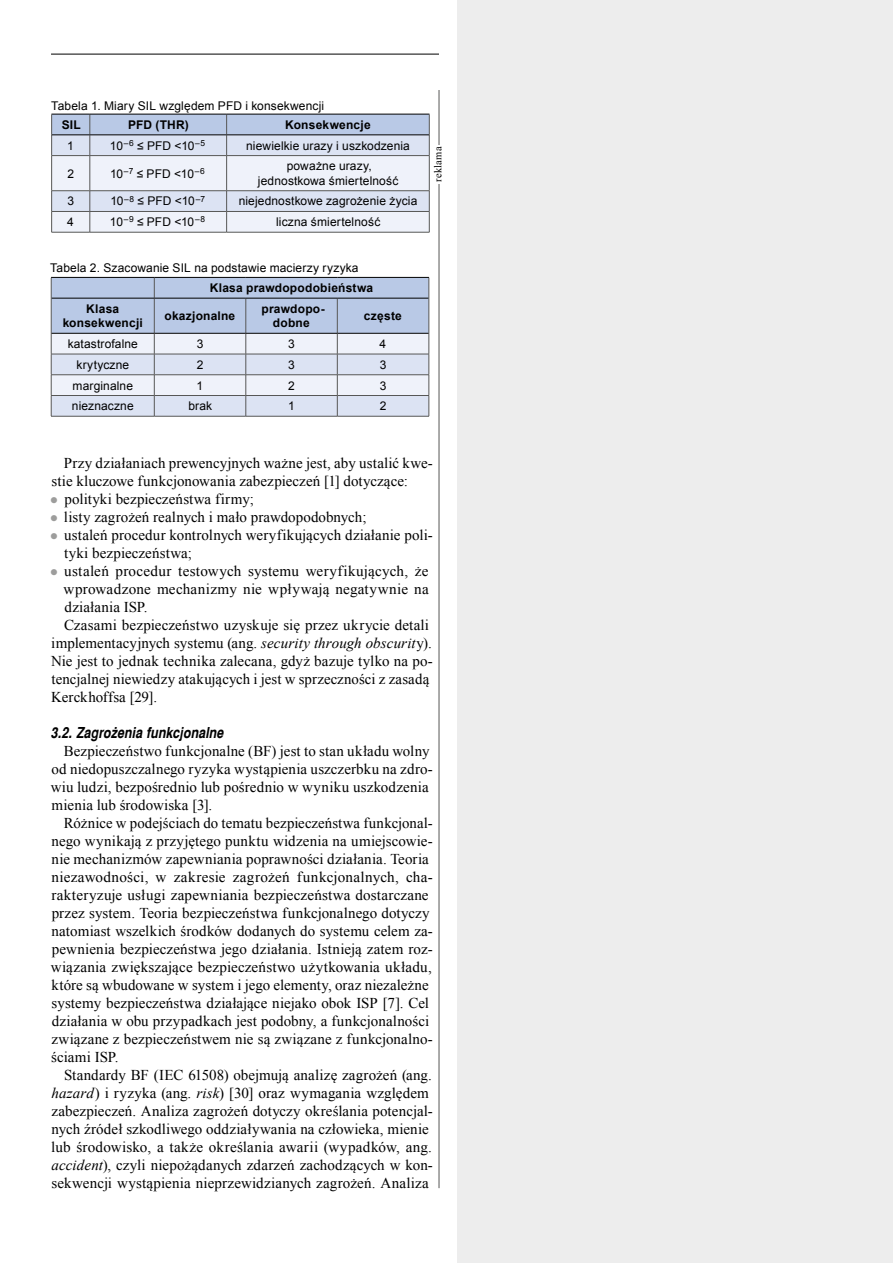
<style>
.page{position:relative;width:893px;height:1263px;background:#fff}
.page>*{position:absolute;margin:0;border:0;box-sizing:border-box;transform-origin:0 0}
.t1{font:15px/18px "Times New Roman";letter-spacing:.01em;color:#000}
.t2{font:italic 700 15px "Switzerland Narrow";letter-spacing:.005em;color:#000}
.t3{font:12px/14.4px "Arial";letter-spacing:.01em;color:#000;text-align:center}
.t4{font:700 12px/14.4px "Arial";letter-spacing:.02em;color:#000;text-align:center}
.t5{font:10.5px "Times New Roman";letter-spacing:.02em;color:#000}
.s1{font-style:italic}
</style>
<div class="page">
<hr style="left:51px;top:54px;width:614px;height:1px;background:#000">
<div style="left:439px;top:0;width:454px;height:1263px;background:#fff"></div>
<hr style="left:439px;top:90px;width:1px;height:1098px;background:#575756">
<div style="left:434px;top:145px;width:10px;height:39px;background:#fff"></div>
<hr style="left:51px;top:232px;width:39px;height:1px;background:#575756">
<hr style="left:90px;top:232px;width:137px;height:1px;background:#575756">
<hr style="left:227px;top:232px;width:202px;height:1px;background:#575756">
<svg style="left:51px;top:114px;width:379px;height:118px"></svg>
<hr style="left:51px;top:416px;width:103px;height:1px;background:#575756">
<hr style="left:154px;top:416px;width:92px;height:1px;background:#575756">
<hr style="left:246px;top:416px;width:91px;height:1px;background:#575756">
<hr style="left:337px;top:416px;width:92px;height:1px;background:#575756">
<svg style="left:51px;top:277px;width:379px;height:139px"></svg>
<hr style="left:51px;top:298px;width:1px;height:35px;background:#575756">
<hr style="left:429px;top:298px;width:1px;height:35px;background:#575756">
<div style="left:457px;top:0;width:436px;height:1263px;background:#ededed"></div>
<p class="t3" style="left:51px;top:99px;width:274px">Tabela 1. Miary SIL względem PFD i konsekwencji</p>
<p class="t4" style="left:62px;top:118px;width:21px">SIL</p>
<p class="t4" style="left:128px;top:118px;width:62px">PFD (THR)</p>
<p class="t4" style="left:285px;top:118px;width:87px">Konsekwencje</p>
<p class="t3" style="left:67px;top:138px;width:8px">1</p>
<p class="t3" style="left:110px;top:138px;width:97px">10<sup>–6</sup> ≤ PFD &lt;10<sup>–5</sup></p>
<p class="t3" style="left:246px;top:138px;width:165px">niewielkie urazy i uszkodzenia</p>
<p class="t3" style="left:67px;top:166px;width:8px">2</p>
<p class="t3" style="left:110px;top:166px;width:96px">10<sup>–7</sup> ≤ PFD &lt;10<sup>–6</sup></p>
<p class="t3" style="left:258px;top:159px;width:142px">poważne urazy, jednostkowa śmiertelność</p>
<p class="t3" style="left:67px;top:194px;width:8px">3</p>
<p class="t3" style="left:110px;top:194px;width:96px">10<sup>–8</sup> ≤ PFD &lt;10<sup>–7</sup></p>
<p class="t3" style="left:239px;top:194px;width:180px">niejednostkowe zagrożenie życia</p>
<p class="t3" style="left:67px;top:215px;width:8px">4</p>
<p class="t3" style="left:110px;top:215px;width:97px">10<sup>–9</sup> ≤ PFD &lt;10<sup>–8</sup></p>
<p class="t3" style="left:276px;top:215px;width:106px">liczna śmiertelność</p>
<p class="t3" style="left:50px;top:261px;width:310px">Tabela 2. Szacowanie SIL na podstawie macierzy ryzyka</p>
<p class="t4" style="left:210px;top:281px;width:165px">Klasa prawdopodobieństwa</p>
<p class="t4" style="left:63px;top:302px;width:82px">Klasa konsekwencji</p>
<p class="t4" style="left:165px;top:309px;width:72px">okazjonalne</p>
<p class="t4" style="left:261px;top:302px;width:65px">prawdopo&shy;dobne</p>
<p class="t4" style="left:364px;top:309px;width:39px">częste</p>
<p class="t3" style="left:68px;top:337px;width:72px">katastrofalne</p>
<p class="t3" style="left:197px;top:337px;width:8px">3</p>
<p class="t3" style="left:288px;top:337px;width:8px">3</p>
<p class="t3" style="left:380px;top:337px;width:8px">4</p>
<p class="t3" style="left:76px;top:357px;width:54px">krytyczne</p>
<p class="t3" style="left:197px;top:357px;width:8px">2</p>
<p class="t3" style="left:288px;top:357px;width:8px">3</p>
<p class="t3" style="left:380px;top:357px;width:8px">3</p>
<p class="t3" style="left:73px;top:378px;width:62px">marginalne</p>
<p class="t3" style="left:196px;top:378px;width:8px">1</p>
<p class="t3" style="left:288px;top:378px;width:8px">2</p>
<p class="t3" style="left:380px;top:378px;width:8px">3</p>
<p class="t3" style="left:72px;top:399px;width:63px">nieznaczne</p>
<p class="t3" style="left:188px;top:399px;width:25px">brak</p>
<p class="t3" style="left:288px;top:399px;width:8px">1</p>
<p class="t3" style="left:380px;top:399px;width:8px">2</p>
<p class="t5" style="left:431px;top:182px;width:37px;rotate:-90deg">reklama</p>
<p class="t1" style="left:64px;top:454px;width:371px">Przy działaniach prewencyjnych ważne jest, aby ustalić kwe-</p>
<p class="t1" style="left:52px;top:472px;width:358px">stie kluczowe funkcjonowania zabezpieczeń [1] dotyczące:</p>
<p class="t1" style="left:64px;top:490px;width:191px">polityki bezpieczeństwa firmy;</p>
<p class="t1" style="left:64px;top:508px;width:304px">listy zagrożeń realnych i mało prawdopodobnych;</p>
<p class="t1" style="left:64px;top:526px;width:370px">ustaleń procedur kontrolnych weryfikujących działanie poli-</p>
<p class="t1" style="left:64px;top:544px;width:129px">tyki bezpieczeństwa;</p>
<p class="t1" style="left:64px;top:562px;width:366px">ustaleń procedur testowych systemu weryfikujących, że</p>
<p class="t1" style="left:64px;top:580px;width:367px">wprowadzone mechanizmy nie wpływają negatywnie na</p>
<p class="t1" style="left:64px;top:598px;width:85px">działania ISP.</p>
<p class="t1" style="left:64px;top:616px;width:367px">Czasami bezpieczeństwo uzyskuje się przez ukrycie detali</p>
<p class="t1" style="left:51px;top:634px;width:382px">implementacyjnych systemu (ang. <span class="s1">security through obscurit</span>y).</p>
<p class="t1" style="left:51px;top:652px;width:383px">Nie jest to jednak technika zalecana, gdyż bazuje tylko na po-</p>
<p class="t1" style="left:52px;top:670px;width:379px">tencjalnej niewiedzy atakujących i jest w sprzeczności z zasadą</p>
<p class="t1" style="left:51px;top:688px;width:108px">Kerckhoffsa [29].</p>
<p class="t2" style="left:51px;top:724px;width:174px">3.2. Zagrożenia funkcjonalne</p>
<p class="t1" style="left:51px;top:742px;width:384px;text-indent:13px">Bezpieczeństwo funkcjonalne (BF) jest to stan układu wolny od niedopuszczalnego ryzyka wystąpienia uszczerbku na zdro&shy;wiu ludzi, bezpośrednio lub pośrednio w wyniku uszkodzenia mienia lub środowiska [3].</p>
<p class="t1" style="left:51px;top:814px;width:384px;text-indent:13px">Różnice w podejściach do tematu bezpieczeństwa funkcjonal&shy;nego wynikają z przyjętego punktu widzenia na umiejscowie&shy;nie mechanizmów zapewniania poprawności działania. Teoria niezawodności, w zakresie zagrożeń funkcjonalnych, cha&shy;rakteryzuje usługi zapewniania bezpieczeństwa dostarczane przez system. Teoria bezpieczeństwa funkcjonalnego dotyczy natomiast wszelkich środków dodanych do systemu celem za&shy;pewnienia bezpieczeństwa jego działania. Istnieją zatem roz&shy;wiązania zwiększające bezpieczeństwo użytkowania układu, które są wbudowane w system i jego elementy, oraz niezależne systemy bezpieczeństwa działające niejako obok ISP [7]. Cel działania w obu przypadkach jest podobny, a funkcjonalności związane z bezpieczeństwem nie są związane z funkcjonalno&shy;ściami ISP.</p>
<p class="t1" style="left:51px;top:1066px;width:383px;text-indent:13px">Standardy BF (IEC 61508) obejmują analizę zagrożeń (ang. <span class="s1">hazard</span>) i ryzyka (ang. <span class="s1">risk</span>) [30] oraz wymagania względem zabezpieczeń. Analiza zagrożeń dotyczy określania potencjal&shy;nych źródeł szkodliwego oddziaływania na człowieka, mienie lub środowisko, a także określania awarii (wypadków, ang. <span class="s1">accident</span>), czyli niepożądanych zdarzeń zachodzących w kon&shy;sekwencji wystąpienia nieprzewidzianych zagrożeń. Analiza</p>
</div>
